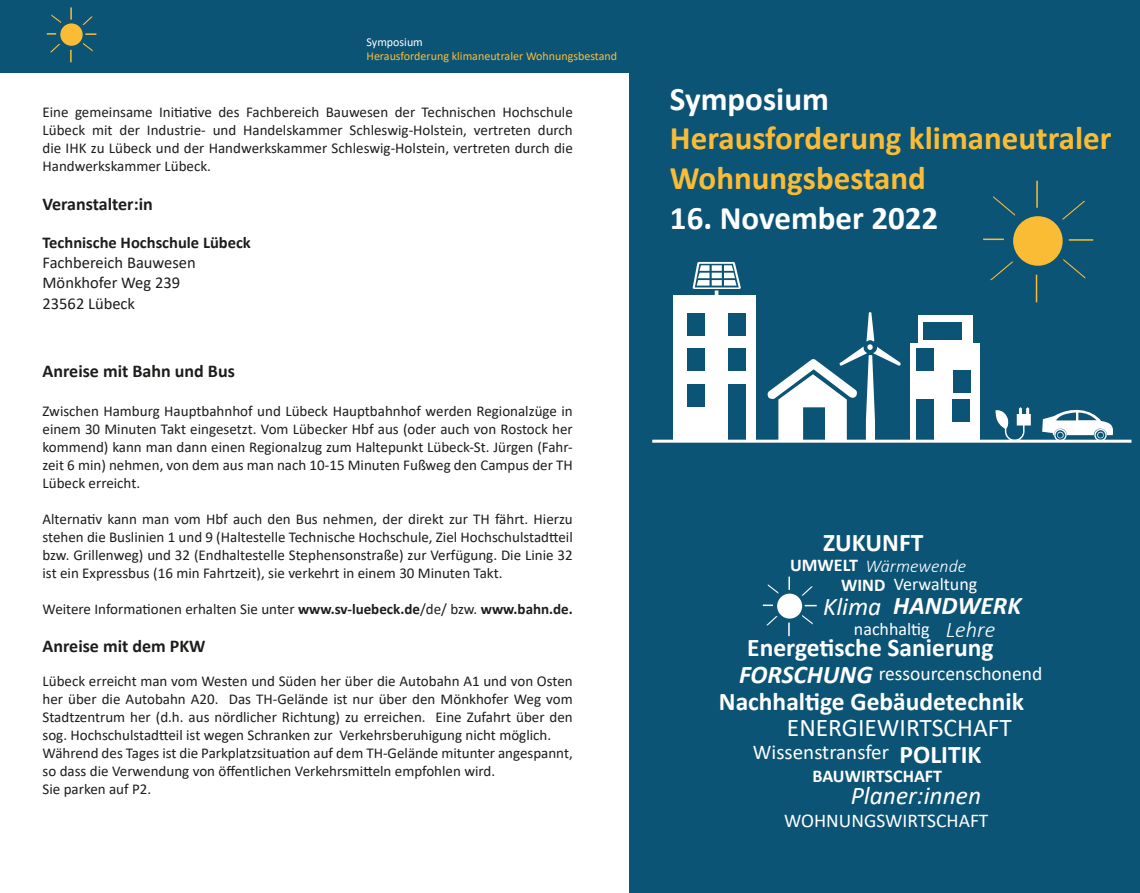
<style>
.page{position:relative;width:1140px;height:893px;background:#fff}
.page>*{position:absolute;margin:0;border:0;box-sizing:border-box;transform-origin:0 0}
.t1{font:700 33px/39.6px "Calibri";color:#fbbc35}
.t2{font:700 33px "Calibri";color:#fff}
.t3{font:700 25.5px "Calibri";color:#fff}
.t4{font:italic 700 25.5px "Calibri";color:#fff}
.t5{font:italic 25.5px "Calibri";color:#fff}
.t6{font:25.5px "Calibri";color:#fff}
.t7{font:italic 300 22.5px "Calibri";color:#fff}
.t8{font:21px "Calibri";color:#fff}
.t9{font:19.5px "Calibri";color:#fff}
.t10{font:700 18px "Calibri";color:#1d1d1b}
.t11{font:18px "Calibri";color:#fff}
.t12{font:700 18px "Calibri";color:#fff}
.t13{font:italic 300 18px "Calibri";color:#fff}
.t14{font:16.5px/19.8px "Calibri";color:#1d1d1b}
.t15{font:15px/18px "Calibri";color:#1d1d1b;text-align:justify}
.t16{font:12px/14.4px "Calibri";color:#fbbc35}
.s1{color:#fff}
.s2{font-weight:700}
.s3{font-weight:700;font-style:normal}
</style>
<div class="page">
<div style="left:0;top:0;width:629px;height:73px;background:#0c5476"></div>
<div style="left:629px;top:0;width:511px;height:893px;background:#0c5476"></div>
<div style="left:910px;top:343px;width:69px;height:98px;background:#fff"></div>
<div style="left:918px;top:315px;width:54px;height:29px;background:#fff"></div>
<div style="left:916px;top:348px;width:17px;height:23px;background:#0c5476"></div>
<div style="left:923px;top:322px;width:38px;height:18px;background:#0c5476"></div>
<div style="left:916px;top:399px;width:17px;height:42px;background:#0c5476"></div>
<div style="left:952px;top:399px;width:17px;height:23px;background:#0c5476"></div>
<div style="left:953px;top:370px;width:17px;height:23px;background:#0c5476"></div>
<div style="left:673px;top:295px;width:82px;height:146px;background:#fff"></div>
<div style="left:688px;top:313px;width:17px;height:23px;background:#0c5476"></div>
<div style="left:688px;top:348px;width:17px;height:23px;background:#0c5476"></div>
<div style="left:729px;top:348px;width:17px;height:23px;background:#0c5476"></div>
<div style="left:729px;top:384px;width:17px;height:57px;background:#0c5476"></div>
<div style="left:688px;top:384px;width:17px;height:23px;background:#0c5476"></div>
<div style="left:729px;top:313px;width:17px;height:23px;background:#0c5476"></div>
<hr style="left:652px;top:440px;width:479px;height:3px;background:#fff">
<div style="left:1013px;top:216px;width:49px;height:50px;background:#fbbc35;border-radius:50%"></div>
<svg style="left:983px;top:239px;width:20px;height:1px"></svg>
<hr style="left:1068px;top:239px;width:25px;height:2px;background:#fbbc35">
<svg style="left:993px;top:196px;width:23px;height:20px"></svg>
<svg style="left:1063px;top:259px;width:23px;height:20px"></svg>
<svg style="left:1062px;top:201px;width:24px;height:19px"></svg>
<svg style="left:990px;top:261px;width:24px;height:20px"></svg>
<hr style="left:1035px;top:275px;width:2px;height:27px;background:#fbbc35">
<svg style="left:1036px;top:181px;width:1px;height:27px"></svg>
<div style="left:778px;top:594px;width:23px;height:24px;background:#fff;border-radius:50%"></div>
<div style="left:777px;top:594px;width:25px;height:25px;border:2px solid #fff;border-radius:50%"></div>
<svg style="left:804px;top:605px;width:12px;height:1px"></svg>
<svg style="left:767px;top:584px;width:12px;height:10px"></svg>
<svg style="left:800px;top:612px;width:13px;height:13px"></svg>
<svg style="left:801px;top:586px;width:12px;height:10px"></svg>
<svg style="left:766px;top:616px;width:12px;height:10px"></svg>
<svg style="left:788px;top:623px;width:1px;height:13px"></svg>
<svg style="left:788px;top:577px;width:2px;height:13px"></svg>
<div style="left:60px;top:23px;width:23px;height:23px;background:#fbbc35;border-radius:50%"></div>
<svg style="left:47px;top:33px;width:9px;height:2px"></svg>
<svg style="left:51px;top:14px;width:11px;height:9px"></svg>
<svg style="left:81px;top:33px;width:15px;height:19px"></svg>
<svg style="left:79px;top:16px;width:14px;height:11px"></svg>
<svg style="left:50px;top:42px;width:14px;height:11px"></svg>
<svg style="left:70px;top:50px;width:2px;height:12px"></svg>
<svg style="left:70px;top:7px;width:2px;height:13px"></svg>
<svg style="left:692px;top:262px;width:49px;height:33px"></svg>
<svg style="left:995px;top:407px;width:35px;height:33px"></svg>
<svg style="left:1042px;top:409px;width:72px;height:31px"></svg>
<svg style="left:767px;top:312px;width:134px;height:128px"></svg>
<p class="t16" style="left:366px;top:34px;width:252px"><span class="s1">Symposium<br></span>Herausforderung klimaneutraler Wohnungsbestand</p>
<p class="t15" style="left:43px;top:102px;width:532px">Eine gemeinsame Initiative des Fachbereich Bauwesen der Technischen Hochschule Lübeck mit der Industrie- und Handelskammer Schleswig-Holstein, vertreten durch die IHK zu Lübeck und der Handwerkskammer Schleswig-Holstein, vertreten durch die Handwerkskammer Lübeck.</p>
<p class="t10" style="left:43px;top:191px;width:112px">Veranstalter:in</p>
<p class="t14" style="left:43px;top:232px;width:210px"><span class="s2">Technische Hochschule Lübeck<br></span>Fachbereich Bauwesen<br>Mönkhofer Weg 239</p>
<p class="t14" style="left:43px;top:293px;width:94px">23562 Lübeck</p>
<p class="t10" style="left:43px;top:358px;width:194px">Anreise mit Bahn und Bus</p>
<p class="t15" style="left:43px;top:402px;width:532px">Zwischen Hamburg Hauptbahnhof und Lübeck Hauptbahnhof werden Regionalzüge in einem 30 Minuten Takt eingesetzt. Vom Lübecker Hbf aus (oder auch von Rostock her kommend) kann man dann einen Regionalzug zum Haltepunkt Lübeck-St. Jürgen (Fahr&shy;zeit 6 min) nehmen, von dem aus man nach 10-15 Minuten Fußweg den Campus der TH Lübeck erreicht.</p>
<p class="t15" style="left:43px;top:510px;width:532px">Alternativ kann man vom Hbf auch den Bus nehmen, der direkt zur TH fährt. Hierzu stehen die Buslinien 1 und 9 (Haltestelle Technische Hochschule, Ziel Hochschulstadtteil bzw. Grillenweg) und 32 (Endhaltestelle Stephensonstraße) zur Verfügung. Die Linie 32 ist ein Expressbus (16 min Fahrtzeit), sie verkehrt in einem 30 Minuten Takt.</p>
<p class="t15" style="left:43px;top:600px;width:532px">Weitere Informationen erhalten Sie unter <span class="s2">www.sv-luebeck.de</span>/de/ bzw. <span class="s2">www.bahn.de.</span></p>
<p class="t10" style="left:43px;top:633px;width:164px">Anreise mit dem PKW</p>
<p class="t15" style="left:43px;top:672px;width:532px">Lübeck erreicht man vom Westen und Süden her über die Autobahn A1 und von Osten her über die Autobahn A20. Das TH-Gelände ist nur über den Mönkhofer Weg vom Stadtzentrum her (d.h. aus nördlicher Richtung) zu erreichen. Eine Zufahrt über den sog. Hochschulstadtteil ist wegen Schranken zur Verkehrsberuhigung nicht möglich.</p>
<p class="t15" style="left:43px;top:744px;width:532px">Während des Tages ist die Parkplatzsituation auf dem TH-Gelände mitunter angespannt, so dass die Verwendung von öffentlichen Verkehrsmitteln empfohlen wird.</p>
<p class="t15" style="left:43px;top:780px;width:110px">Sie parken auf P2.</p>
<p class="t1" style="left:670px;top:79px;width:443px"><span class="s1">Symposium<br></span>Herausforderung klimaneutraler<br>Wohnungsbestand</p>
<p class="t2" style="left:670px;top:194px;width:270px">16. November 2022</p>
<p class="t3" style="left:823px;top:525px;width:102px">ZUKUNFT</p>
<p class="t13" style="left:790px;top:554px;width:178px"><span class="s3">UMWELT</span> Wärmewende</p>
<p class="t11" style="left:893px;top:571px;width:85px">Verwaltung</p>
<p class="t12" style="left:841px;top:573px;width:46px">WIND</p>
<p class="t5" style="left:823px;top:589px;width:60px">Klima</p>
<p class="t4" style="left:893px;top:588px;width:129px">HANDWERK</p>
<p class="t11" style="left:854px;top:616px;width:77px">nachhaltig</p>
<p class="t7" style="left:945px;top:616px;width:51px">Lehre</p>
<p class="t3" style="left:747px;top:629px;width:248px">Energetische Sanierung</p>
<p class="t4" style="left:739px;top:656px;width:135px">FORSCHUNG</p>
<p class="t6" style="left:787px;top:710px;width:227px">ENERGIEWIRTSCHAFT</p>
<p class="t9" style="left:878px;top:660px;width:165px">ressourcenschonend</p>
<p class="t3" style="left:719px;top:683px;width:306px">Nachhaltige Gebäudetechnik</p>
<p class="t3" style="left:899px;top:736px;width:83px">POLITIK</p>
<p class="t8" style="left:753px;top:738px;width:138px">Wissenstransfer</p>
<p class="t12" style="left:812px;top:763px;width:131px">BAUWIRTSCHAFT</p>
<p class="t5" style="left:850px;top:778px;width:132px">Planer:innen</p>
<p class="t9" style="left:784px;top:807px;width:206px">WOHNUNGSWIRTSCHAFT</p>
</div>
